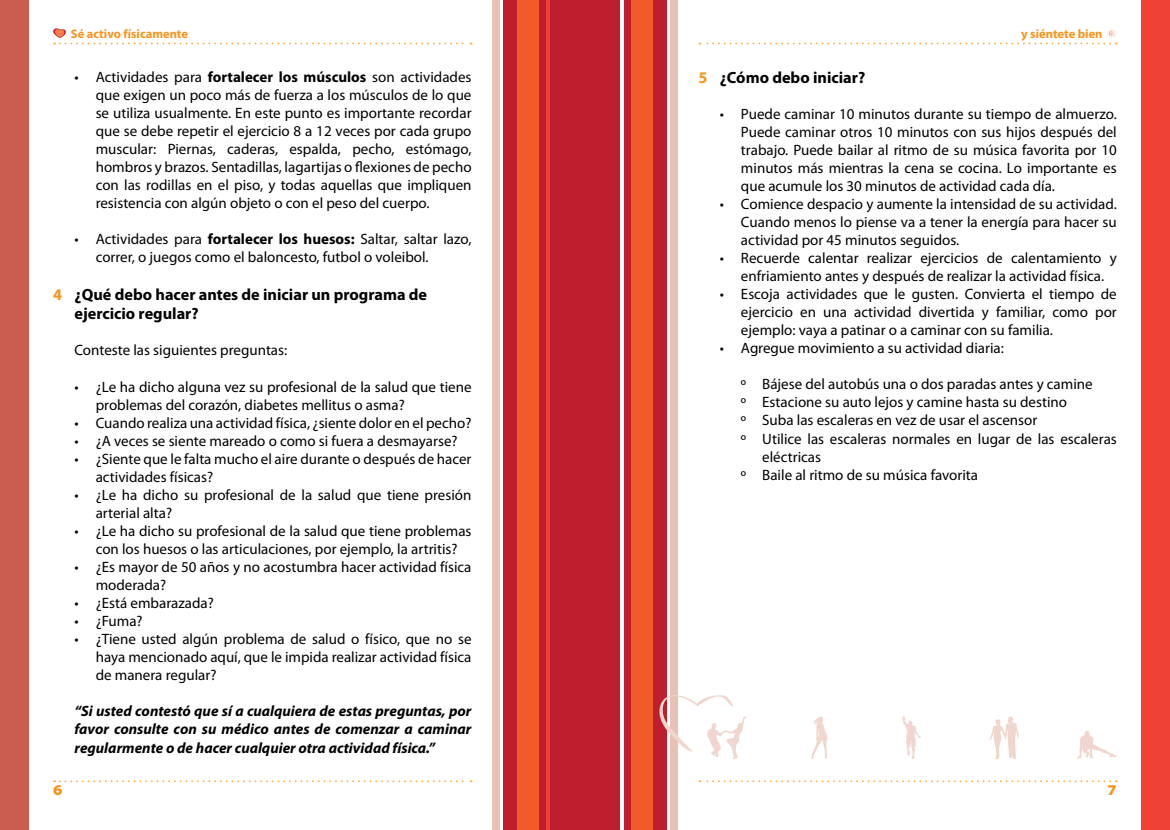
<style>
.page{position:relative;width:1170px;height:830px;background:#fff}
.page>*{position:absolute;margin:0;border:0;box-sizing:border-box;transform-origin:0 0}
.t1{font:700 16.25px/19.5px "Myriad Pro";color:#000}
.t2{font:15px/18px "Myriad Pro";color:#000;text-align:justify}
.t3{font:italic 700 15px/18px "Myriad Pro";color:#000}
.t4{font:900 semi-expanded 15px "Myriad Pro";color:#f7941e}
.t5{font:700 12.5px "Myriad Pro";color:#f7941e}
.s1{font-weight:700}
.s2{color:#f7941e}
</style>
<div class="page">
<div style="left:503px;top:0;width:82px;height:829px;background:#be1e2d"></div>
<div style="left:517px;top:0;width:22px;height:829px;background:#f15a29"></div>
<div style="left:0;top:0;width:28px;height:829px;background:#cb5c50"></div>
<div style="left:493px;top:0;width:7px;height:829px;background:#e9c0b4"></div>
<hr style="left:546px;top:0;width:3px;height:829px;background:#ef4136">
<svg style="left:54px;top:780px;width:417px;height:1px"></svg>
<div style="left:585px;top:0;width:81px;height:829px;background:#be1e2d"></div>
<div style="left:631px;top:0;width:21px;height:829px;background:#f15a29"></div>
<div style="left:1141px;top:0;width:28px;height:829px;background:#ef4136"></div>
<div style="left:670px;top:0;width:7px;height:829px;background:#e9c0b4"></div>
<hr style="left:620px;top:0;width:4px;height:829px;background:#fff">
<svg style="left:699px;top:780px;width:417px;height:1px"></svg>
<svg style="left:699px;top:29px;width:417px;height:15px"></svg>
<svg style="left:53px;top:28px;width:418px;height:16px"></svg>
<svg style="left:989px;top:716px;width:30px;height:43px"></svg>
<svg style="left:902px;top:716px;width:19px;height:43px"></svg>
<svg style="left:1076px;top:730px;width:40px;height:29px"></svg>
<svg style="left:811px;top:716px;width:17px;height:42px"></svg>
<svg style="left:659px;top:694px;width:87px;height:64px"></svg>
<p class="t5" style="left:71px;top:25px;width:119px">Sé activo físicamente</p>
<p class="t5" style="left:1021px;top:25px;width:83px">y siéntete bien</p>
<p class="t2" style="left:96px;top:68px;width:377px;text-indent:-21px">• Actividades para <span class="s1">fortalecer los músculos</span> son actividades que exigen un poco más de fuerza a los músculos de lo que se utiliza usualmente. En este punto es importante recordar que se debe repetir el ejercicio 8 a 12 veces por cada grupo muscular: Piernas, caderas, espalda, pecho, estómago, hombros y brazos. Sentadillas, lagartijas o flexiones de pecho con las rodillas en el piso, y todas aquellas que impliquen resistencia con algún objeto o con el peso del cuerpo.</p>
<p class="t2" style="left:96px;top:230px;width:377px;text-indent:-21px">• Actividades para <span class="s1">fortalecer los huesos:</span> Saltar, saltar lazo, correr, o juegos como el baloncesto, futbol o voleibol.</p>
<p class="t1" style="left:74px;top:284px;width:354px;text-indent:-21px"><span class="s2">4</span> ¿Qué debo hacer antes de iniciar un programa de ejercicio regular?</p>
<p class="t2" style="left:74px;top:341px;width:214px">Conteste las siguientes preguntas:</p>
<p class="t2" style="left:96px;top:377px;width:377px;text-indent:-21px">• ¿Le ha dicho alguna vez su profesional de la salud que tiene problemas del corazón, diabetes mellitus o asma?</p>
<p class="t2" style="left:74px;top:413px;width:398px">• Cuando realiza una actividad física, ¿siente dolor en el pecho?</p>
<p class="t2" style="left:74px;top:431px;width:384px">• ¿A veces se siente mareado o como si fuera a desmayarse?</p>
<p class="t2" style="left:96px;top:449px;width:377px;text-indent:-21px">• ¿Siente que le falta mucho el aire durante o después de hacer actividades físicas?</p>
<p class="t2" style="left:96px;top:485px;width:377px;text-indent:-21px">• ¿Le ha dicho su profesional de la salud que tiene presión arterial alta?</p>
<p class="t2" style="left:74px;top:521px;width:398px;text-align:center">• ¿Le ha dicho su profesional de la salud que tiene problemas con los huesos o las articulaciones, por ejemplo, la artritis?</p>
<p class="t2" style="left:96px;top:557px;width:377px;text-indent:-21px">• ¿Es mayor de 50 años y no acostumbra hacer actividad física moderada?</p>
<p class="t2" style="left:74px;top:593px;width:141px">• ¿Está embarazada?</p>
<p class="t2" style="left:74px;top:611px;width:70px">• ¿Fuma?</p>
<p class="t2" style="left:96px;top:629px;width:377px;text-indent:-21px">• ¿Tiene usted algún problema de salud o físico, que no se haya mencionado aquí, que le impida realizar actividad física de manera regular?</p>
<p class="t3" style="left:74px;top:701px;width:398px">“Si usted contestó que sí a cualquiera de estas preguntas, por favor consulte con su médico antes de comenzar a caminar</p>
<p class="t3" style="left:74px;top:738px;width:362px">regularmente o de hacer cualquier otra actividad física.”</p>
<p class="t1" style="left:698px;top:67px;width:168px"><span class="s2">5</span> ¿Cómo debo iniciar?</p>
<p class="t2" style="left:741px;top:105px;width:377px;text-indent:-21px">• Puede caminar 10 minutos durante su tiempo de almuerzo.<br>Puede caminar otros 10 minutos con sus hijos después del trabajo. Puede bailar al ritmo de su música favorita por 10 minutos más mientras la cena se cocina. Lo importante es que acumule los 30 minutos de actividad cada día.</p>
<p class="t2" style="left:741px;top:195px;width:377px;text-indent:-21px">• Comience despacio y aumente la intensidad de su actividad.<br>Cuando menos lo piense va a tener la energía para hacer su actividad por 45 minutos seguidos.</p>
<p class="t2" style="left:719px;top:249px;width:398px;text-align:center">• Recuerde calentar realizar ejercicios de calentamiento y enfriamiento antes y después de realizar la actividad física.</p>
<p class="t2" style="left:741px;top:285px;width:377px;text-indent:-21px">• Escoja actividades que le gusten. Convierta el tiempo de ejercicio en una actividad divertida y familiar, como por ejemplo: vaya a patinar o a caminar con su familia.</p>
<p class="t2" style="left:719px;top:339px;width:286px">• Agregue movimiento a su actividad diaria:</p>
<p class="t2" style="left:741px;top:375px;width:353px">º Bájese del autobús una o dos paradas antes y camine</p>
<p class="t2" style="left:741px;top:393px;width:327px">º Estacione su auto lejos y camine hasta su destino</p>
<p class="t2" style="left:741px;top:411px;width:298px">º Suba las escaleras en vez de usar el ascensor</p>
<p class="t2" style="left:741px;top:429px;width:377px">º Utilice las escaleras normales en lugar de las escaleras</p>
<p class="t2" style="left:762px;top:447px;width:60px">eléctricas</p>
<p class="t2" style="left:741px;top:465px;width:239px">º Baile al ritmo de su música favorita</p>
<p class="t4" style="left:53px;top:781px;width:11px">6</p>
<p class="t4" style="left:1107px;top:781px;width:11px">7</p>
</div>
